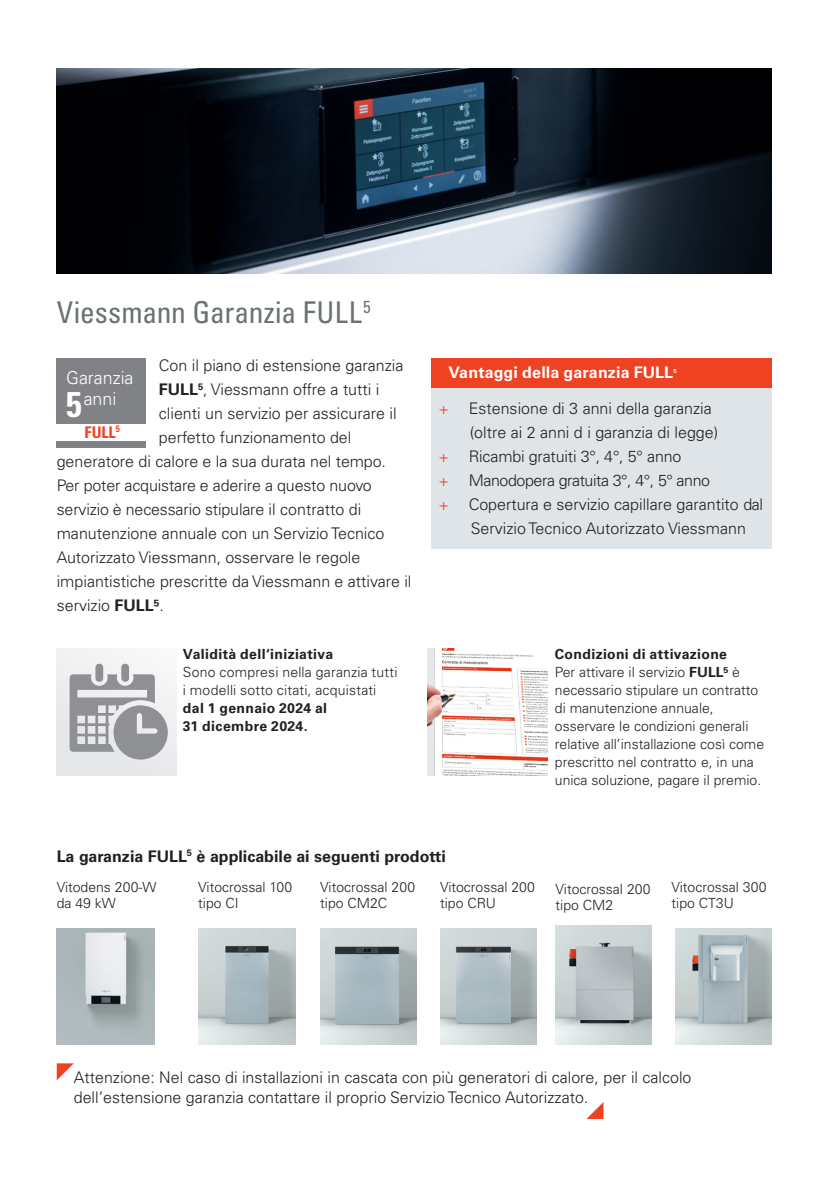
<style>
.page{position:relative;width:840px;height:1191px;background:#fff}
.page>*{position:absolute;margin:0;border:0;box-sizing:border-box;transform-origin:0 0}
.Headline{font:condensed 30px "Univers LTCYR 57";color:#697374}
.t1{font:300 17.8px/20.6px "Univers";color:#fff}
.t2{font:300 16px/24px "Univers LTCYR 45";color:#231f20}
.t3{font:700 16px "Univers LTCYR 65";color:#231f20}
.t4{font:300 16px "Univers LTCYR 45";letter-spacing:-.025em;color:#231f20}
.Headline-2{font:700 16px "Univers LTCYR 65";letter-spacing:.01em;color:#fff}
.t5{font:16px "Univers LTCYR 67 Bold Cond";color:#ef4222}
._4_Copy{font:300 14px/18px "Univers LTCYR 45";color:#231f20}
._4_Copy-2{font:700 14px "Univers LTCYR 65";letter-spacing:.025em;color:#231f20}
.s1{font-family:"Univers LTCYR 65";font-weight:700}
.s2{font-family:"Univers LTCYR 67 Bold Cond";font-weight:400;font-size:35.6px}
.s3{color:#ef4222}
</style>
<div class="page">
<img style="left:57px;top:928px;width:97px;height:116px">
<img style="left:198px;top:928px;width:98px;height:116px">
<img style="left:320px;top:928px;width:96px;height:116px">
<img style="left:440px;top:928px;width:95px;height:116px">
<img style="left:675px;top:928px;width:96px;height:116px">
<img style="left:555px;top:925px;width:96px;height:119px">
<div style="left:57px;top:358px;width:89px;height:89px;background:#808285"></div>
<div style="left:57px;top:424px;width:89px;height:16px;background:#fff"></div>
<div style="left:431px;top:375px;width:340px;height:173px;background:#dfe4e8"></div>
<div style="left:431px;top:358px;width:340px;height:29px;background:#ef4222"></div>
<div style="left:56px;top:648px;width:120px;height:127px;background:#e6e7e9"></div>
<svg style="left:70px;top:663px;width:98px;height:96px"></svg>
<img style="left:427px;top:648px;width:120px;height:127px">
<img style="left:57px;top:68px;width:714px;height:206px">
<svg style="left:586px;top:1102px;width:17px;height:17px"></svg>
<svg style="left:57px;top:1063px;width:17px;height:17px"></svg>
<p class="Headline" style="left:57px;top:293px;width:315px">Viessmann Garanzia FULL<sup>5</sup></p>
<p class="t2" style="left:159px;top:353px;width:246px">Con il piano di estensione garanzia <span class="s1">FULL</span><sup>5</sup>, Viessmann offre a tutti i clienti un servizio per assicurare il perfetto funzionamento del</p>
<p class="t2" style="left:57px;top:449px;width:330px">generatore di calore e la sua durata nel tempo.</p>
<p class="t2" style="left:57px;top:473px;width:316px">Per poter acquistare e aderire a questo nuovo</p>
<p class="t2" style="left:57px;top:497px;width:356px">servizio è necessario stipulare il contratto di manutenzione annuale con un Servizio Tecnico Autorizzato Viessmann, osservare le regole impiantistiche prescritte da Viessmann e attivare il servizio <span class="s1">FULL⁵</span>.</p>
<p class="t1" style="left:66px;top:367px;width:69px">Garanzia<br><span class="s2">5</span>anni</p>
<p class="t5" style="left:84px;top:422px;width:37px">FULL<sup>5</sup></p>
<p class="_4_Copy-2" style="left:183px;top:643px;width:152px">Validità dell‘iniziativa</p>
<p class="_4_Copy" style="left:183px;top:662px;width:216px">Sono compresi nella garanzia tutti i modelli sotto citati, acquistati <span class="s1">dal 1 gennaio 2024 al</span></p>
<p class="_4_Copy-2" style="left:183px;top:715px;width:126px">31 dicembre 2024.</p>
<p class="Headline-2" style="left:448px;top:361px;width:230px">Vantaggi della garanzia FULL<sup>₅</sup></p>
<p class="t2" style="left:438px;top:396px;width:274px"><span class="s3">+</span> Estensione di 3 anni della garanzia</p>
<p class="t2" style="left:469px;top:420px;width:250px">(oltre ai 2 anni d i garanzia di legge)</p>
<p class="t2" style="left:438px;top:444px;width:244px"><span class="s3">+</span> Ricambi gratuiti 3°, 4°, 5° anno</p>
<p class="t4" style="left:438px;top:470px;width:273px"><span class="s3">+</span> Manodopera gratuita 3°, 4°, 5° anno</p>
<p class="t2" style="left:438px;top:492px;width:326px"><span class="s3">+</span> Copertura e servizio capillare garantito dal</p>
<p class="t2" style="left:470px;top:516px;width:276px">Servizio Tecnico Autorizzato Viessmann</p>
<p class="_4_Copy-2" style="left:554px;top:643px;width:174px">Condizioni di attivazione</p>
<p class="_4_Copy" style="left:554px;top:662px;width:211px">Per attivare il servizio <span class="s1">FULL⁵</span> è necessario stipulare un contratto di manutenzione annuale, osservare le condizioni generali relative all’installazione così come</p>
<p class="_4_Copy" style="left:554px;top:752px;width:208px">prescritto nel contratto e, in una unica soluzione, pagare il premio.</p>
<p class="t3" style="left:57px;top:844px;width:390px">La garanzia FULL<sup>5</sup> è applicabile ai seguenti prodotti</p>
<p class="_4_Copy" style="left:57px;top:877px;width:101px">Vitodens 200-W</p>
<p class="_4_Copy" style="left:57px;top:894px;width:61px">da 49 kW</p>
<p class="_4_Copy" style="left:440px;top:877px;width:96px">Vitocrossal 200</p>
<p class="_4_Copy" style="left:440px;top:894px;width:57px">tipo CRU</p>
<p class="_4_Copy" style="left:198px;top:877px;width:95px">Vitocrossal 100</p>
<p class="_4_Copy" style="left:198px;top:894px;width:42px">tipo CI</p>
<p class="_4_Copy" style="left:320px;top:877px;width:96px">Vitocrossal 200</p>
<p class="_4_Copy" style="left:320px;top:894px;width:68px">tipo CM2C</p>
<p class="_4_Copy" style="left:555px;top:879px;width:96px">Vitocrossal 200</p>
<p class="_4_Copy" style="left:555px;top:896px;width:59px">tipo CM2</p>
<p class="_4_Copy" style="left:671px;top:877px;width:96px">Vitocrossal 300</p>
<p class="_4_Copy" style="left:671px;top:894px;width:64px">tipo CT3U</p>
<p class="t2" style="left:74px;top:1065px;width:619px">Attenzione: Nel caso di installazioni in cascata con più generatori di calore, per il calcolo</p>
<p class="t2" style="left:74px;top:1085px;width:516px">dell’estensione garanzia contattare il proprio Servizio Tecnico Autorizzato.</p>
</div>
